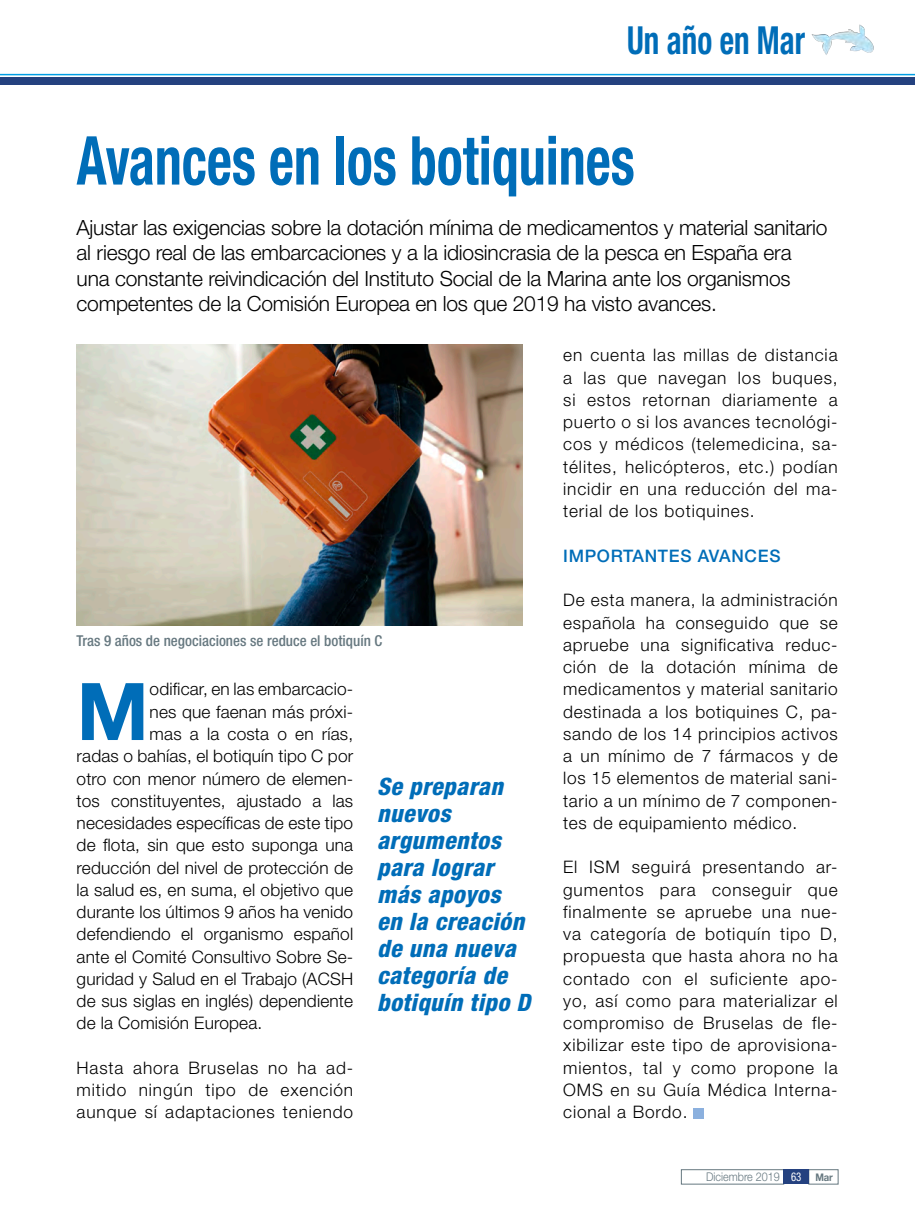
<style>
.page{position:relative;width:915px;height:1212px;background:#fff}
.page>*{position:absolute;margin:0;border:0;box-sizing:border-box;transform-origin:0 0}
.texto_general{font:700 79.65px "Helvetica Neue LT Std";color:#006db8}
.t1{font:700 condensed 67.5px "Helvetica Neue LT Std";color:#006db8;scale:.8 1}
.t2{font:700 condensed 38.7px "Helvetica Neue LT Std";color:#006db8;scale:.8 1}
.texto_frases_destaca{font:italic 800 condensed 24px/27px "Helvetica Neue LT Std";letter-spacing:.02em;color:#006db8}
.Entradilla_reportaje{font:300 21px/25.5px "Helvetica Neue LT Std";letter-spacing:-.01em;color:#000}
.texto_general-2{font:300 17.25px/22.2px "Helvetica Neue LT Std";letter-spacing:.01em;color:#000;text-align:justify}
.texto_general-3{font:500 17.25px "Helvetica Neue LT Std";letter-spacing:.04em;color:#006db8}
.t3{font:500 condensed 15px "Helvetica Neue LT Std";color:#667880}
.t4{font:300 12px "Helvetica Neue LT Std";color:#667880;scale:.9 1}
.s1{font-weight:400;font-stretch:condensed;color:#fff}
.s2{font-weight:700;font-size:10.5px}
</style>
<div class="page">
<div style="left:681px;top:1169px;width:102px;height:15px;border:1px solid #667880"></div>
<div style="left:808px;top:1169px;width:30px;height:15px;border:1px solid #667880"></div>
<div style="left:783px;top:1169px;width:25px;height:15px;background:#24417f"></div>
<img style="left:811px;top:24px;width:63px;height:31px">
<hr style="left:0;top:74px;width:914px;height:1px;background:#009ee3">
<div style="left:0;top:77px;width:914px;height:8px;background:#24417f"></div>
<div style="left:693px;top:1108px;width:10px;height:10px;background:#8bb0de"></div>
<img style="left:77px;top:344px;width:445px;height:281px">
<p class="t2" style="left:627px;top:17px;width:224px">Un año en Mar</p>
<p class="t1" style="left:77px;top:120px;width:699px">Avances en los botiquines</p>
<p class="Entradilla_reportaje" style="left:77px;top:214px;width:752px">Ajustar las exigencias sobre la dotación mínima de medicamentos y material sanitario al riesgo real de las embarcaciones y a la idiosincrasia de la pesca en España era una constante reivindicación del Instituto Social de la Marina ante los organismos competentes de la Comisión Europea en los que 2019 ha visto avances.</p>
<p class="t3" style="left:77px;top:632px;width:307px">Tras 9 años de negociaciones se reduce el botiquín C</p>
<p class="texto_general" style="left:77px;top:662px;width:74px">M</p>
<p class="texto_general-2" style="left:150px;top:678px;width:205px">odificar, en las embarcacio-</p>
<p class="texto_general-2" style="left:150px;top:700px;width:205px">nes que faenan más próxi-</p>
<p class="texto_general-2" style="left:150px;top:722px;width:205px">mas a la costa o en rías,</p>
<p class="texto_general-2" style="left:77px;top:745px;width:278px">radas o bahías, el botiquín tipo C por</p>
<p class="texto_general-2" style="left:77px;top:767px;width:278px">otro con menor número de elemen-</p>
<p class="texto_general-2" style="left:77px;top:789px;width:278px">tos constituyentes, ajustado a las</p>
<p class="texto_general-2" style="left:77px;top:811px;width:278px">necesidades específicas de este tipo</p>
<p class="texto_general-2" style="left:77px;top:834px;width:278px">de flota, sin que esto suponga una</p>
<p class="texto_general-2" style="left:77px;top:856px;width:278px">reducción del nivel de protección de</p>
<p class="texto_general-2" style="left:77px;top:878px;width:278px">la salud es, en suma, el objetivo que</p>
<p class="texto_general-2" style="left:77px;top:900px;width:278px">durante los últimos 9 años ha venido</p>
<p class="texto_general-2" style="left:77px;top:923px;width:278px">defendiendo el organismo español</p>
<p class="texto_general-2" style="left:77px;top:945px;width:278px">ante el Comité Consultivo Sobre Se-</p>
<p class="texto_general-2" style="left:77px;top:967px;width:278px">guridad y Salud en el Trabajo (ACSH</p>
<p class="texto_general-2" style="left:77px;top:989px;width:278px">de sus siglas en inglés) dependiente</p>
<p class="texto_general-2" style="left:77px;top:1012px;width:187px">de la Comisión Europea.</p>
<p class="texto_general-2" style="left:77px;top:1056px;width:278px">Hasta ahora Bruselas no ha ad&shy;mitido ningún tipo de exención aunque sí adaptaciones teniendo</p>
<p class="texto_frases_destaca" style="left:377px;top:773px;width:155px">Se preparan nuevos argumentos para lograr más apoyos en la creación de una nueva categoría de botiquín tipo D</p>
<p class="texto_general-2" style="left:563px;top:344px;width:276px">en cuenta las millas de distancia a las que navegan los buques, si estos retornan diariamente a puerto o si los avances tecnológi&shy;cos y médicos (telemedicina, sa&shy;télites, helicópteros, etc.) podían incidir en una reducción del ma&shy;terial de los botiquines.</p>
<p class="texto_general-3" style="left:563px;top:545px;width:219px">IMPORTANTES AVANCES</p>
<p class="texto_general-2" style="left:563px;top:589px;width:276px">De esta manera, la administración española ha conseguido que se apruebe una significativa reduc&shy;ción de la dotación mínima de medicamentos y material sanitario destinada a los botiquines C, pa&shy;sando de los 14 principios activos a un mínimo de 7 fármacos y de los 15 elementos de material sani&shy;tario a un mínimo de 7 componen&shy;tes de equipamiento médico.</p>
<p class="texto_general-2" style="left:563px;top:856px;width:276px">El ISM seguirá presentando ar&shy;gumentos para conseguir que finalmente se apruebe una nue&shy;va categoría de botiquín tipo D, propuesta que hasta ahora no ha contado con el suficiente apo&shy;yo, así como para materializar el compromiso de Bruselas de fle&shy;xibilizar este tipo de aprovisiona&shy;mientos, tal y como propone la OMS en su Guía Médica Interna&shy;cional a Bordo.</p>
<p class="t4" style="left:706px;top:1169px;width:142px">Diciembre 2019 <span class="s1">63</span> <span class="s2">Mar</span></p>
</div>
